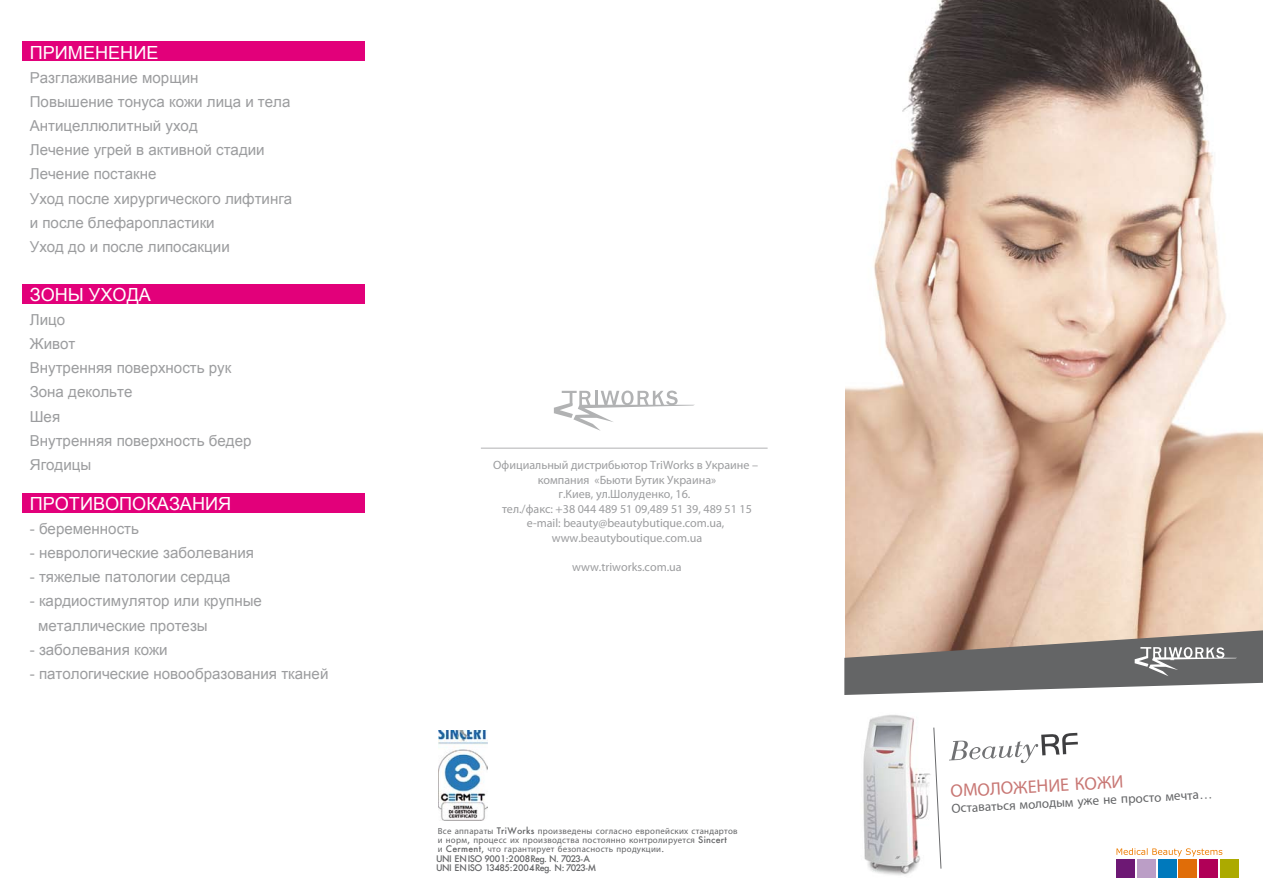
<style>
.page{position:relative;width:1263px;height:893px;background:#fff}
.page>*{position:absolute;margin:0;border:0;box-sizing:border-box;transform-origin:0 0}
.t1{font:18.15px "Arial";color:#fff}
.t2{font:18.15px "Myriad Pro";color:#c87774}
.t3{font:15.15px/24.2px "Arial";color:#9c9d9f}
.t4{font:13.2px "Myriad Pro";color:#646567}
.t5{font:12.15px/14.5px "Myriad Pro";color:#9c9d9f;text-align:center}
.t6{font:8.85px/9px "Myriad Pro";letter-spacing:.03em;color:#646567}
.t7{font:500 8.85px/8.9px "Futura";letter-spacing:-.06em;color:#646567}
.s1{font-family:"Futura";font-weight:500}
.s2{font-family:"Futura"}
</style>
<div class="page">
<img style="left:863px;top:715px;width:68px;height:160px">
<img style="left:845px;top:0;width:418px;height:630px">
<div style="left:23px;top:284px;width:342px;height:20px;background:#e2007a"></div>
<div style="left:23px;top:493px;width:342px;height:20px;background:#e2007a"></div>
<svg style="left:554px;top:391px;width:141px;height:40px"></svg>
<hr style="left:481px;top:448px;width:287px;height:1px;background:#b1b2b3">
<div style="left:1220px;top:859px;width:18px;height:18px;background:#acaa00"></div>
<div style="left:1199px;top:859px;width:19px;height:18px;background:#b00057"></div>
<div style="left:1178px;top:859px;width:19px;height:18px;background:#e06d08"></div>
<div style="left:1158px;top:859px;width:18px;height:18px;background:#0079bc"></div>
<div style="left:1137px;top:859px;width:19px;height:18px;background:#bb9ec6"></div>
<svg style="left:1116px;top:848px;width:106px;height:9px"></svg>
<div style="left:1116px;top:859px;width:19px;height:18px;background:#6d1874"></div>
<svg style="left:933px;top:727px;width:9px;height:142px"></svg>
<svg style="left:949px;top:733px;width:129px;height:30px"></svg>
<div style="left:23px;top:42px;width:342px;height:19px;background:#e2007a"></div>
<img style="left:438px;top:731px;width:50px;height:89px">
<svg style="left:844px;top:630px;width:419px;height:65px;background:#8f8985"></svg>
<p class="t1" style="left:30px;top:40px;width:130px">ПРИМЕНЕНИЕ</p>
<p class="t3" style="left:30px;top:66px;width:264px">Разглаживание морщин<br>Повышение тонуса кожи лица и тела<br>Антицеллюлитный уход<br>Лечение угрей в активной стадии<br>Лечение постакне<br>Уход после хирургического лифтинга и после блефаропластики<br>Уход до и после липосакции</p>
<p class="t1" style="left:30px;top:283px;width:123px">ЗОНЫ УХОДА</p>
<p class="t3" style="left:30px;top:308px;width:223px">Лицо<br>Живот<br>Внутренняя поверхность рук<br>Зона декольте<br>Шея<br>Внутренняя поверхность бедер<br>Ягодицы</p>
<p class="t1" style="left:30px;top:492px;width:203px">ПРОТИВОПОКАЗАНИЯ</p>
<p class="t3" style="left:30px;top:517px;width:111px">- беременность</p>
<p class="t3" style="left:30px;top:541px;width:226px">- неврологические заболевания</p>
<p class="t3" style="left:30px;top:565px;width:202px">- тяжелые патологии сердца</p>
<p class="t3" style="left:38px;top:589px;width:225px;text-indent:-8px">- кардиостимулятор или крупные металлические протезы</p>
<p class="t3" style="left:30px;top:637px;width:139px">- заболевания кожи</p>
<p class="t3" style="left:30px;top:662px;width:300px">- патологические новообразования тканей</p>
<p class="t5" style="left:493px;top:458px;width:266px">Официальный дистрибьютор TriWorks в Украине – компания «Бьюти Бутик Украина»<br>г.Киев, ул.Шолуденко, 16.<br>тел./факс: +38 044 489 51 09,489 51 39, 489 51 15 e-mail: beauty@beautybutique.com.ua, www.beautyboutique.com.ua</p>
<p class="t5" style="left:572px;top:559px;width:111px">www.triworks.com.ua</p>
<p class="t6" style="left:438px;top:826px;width:301px">Все аппараты <span class="s1">TriWorks</span> произведены согласно европейских стандартов и норм<span class="s1">,</span> процесс их производства постоянно контролируется <span class="s1">Sincert<br></span>и <span class="s1">Cerment,</span> что гарантирует безопасность продукции<span class="s1">.</span></p>
<p class="t7" style="left:436px;top:854px;width:162px">UNI EN ISO 9001:2008 Reg. N. 7023-A<br>UNI EN ISO 13485:2004 Reg. N: 7023-M</p>
<p class="t2" style="left:950px;top:779px;width:175px;rotate:-3deg">ОМОЛОЖЕНИЕ КОЖИ</p>
<p class="t4" style="left:951px;top:800px;width:263px;rotate:-3deg">Оставаться молодым уже не просто мечта<span class="s2">…</span></p>
</div>
